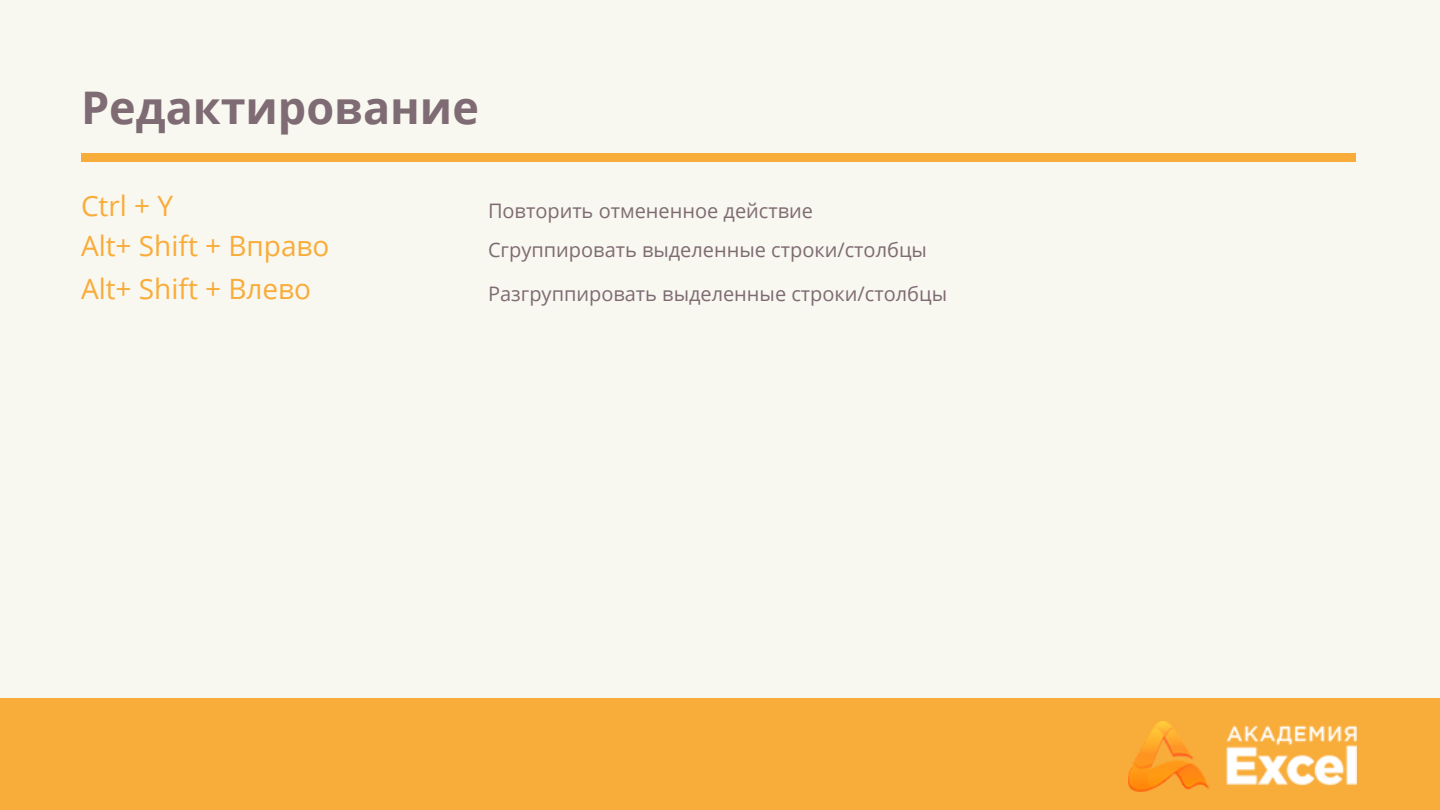
<style>
.page{position:relative;width:1440px;height:810px;background:#f8f7f0}
.page>*{position:absolute;margin:0;border:0;box-sizing:border-box;transform-origin:0 0}
.t1{font:700 45px "Open Sans";color:#7e6b73}
.t2{font:28px "Open Sans";color:#f8ac39}
.t3{font:20px "Open Sans";color:#7e6b73}
</style>
<div class="page">
<div style="left:0;top:698px;width:1440px;height:112px;background:#f8ac39"></div>
<div style="left:81px;top:153px;width:1275px;height:9px;background:#f8ac39"></div>
<img style="left:1129px;top:722px;width:227px;height:69px">
<h1 class="t1" style="left:81px;top:76px;width:399px">Редактирование</h1>
<h2 class="t2" style="left:81px;top:187px;width:94px">Ctrl + Y</h2>
<p class="t3" style="left:488px;top:197px;width:327px">Повторить отмененное действие</p>
<h2 class="t2" style="left:81px;top:226px;width:250px">Alt+ Shift + Вправо</h2>
<p class="t3" style="left:488px;top:236px;width:440px">Сгруппировать выделенные строки/столбцы</p>
<h2 class="t2" style="left:81px;top:269px;width:232px">Alt+ Shift + Влево</h2>
<p class="t3" style="left:488px;top:280px;width:461px">Разгруппировать выделенные строки/столбцы</p>
</div>
